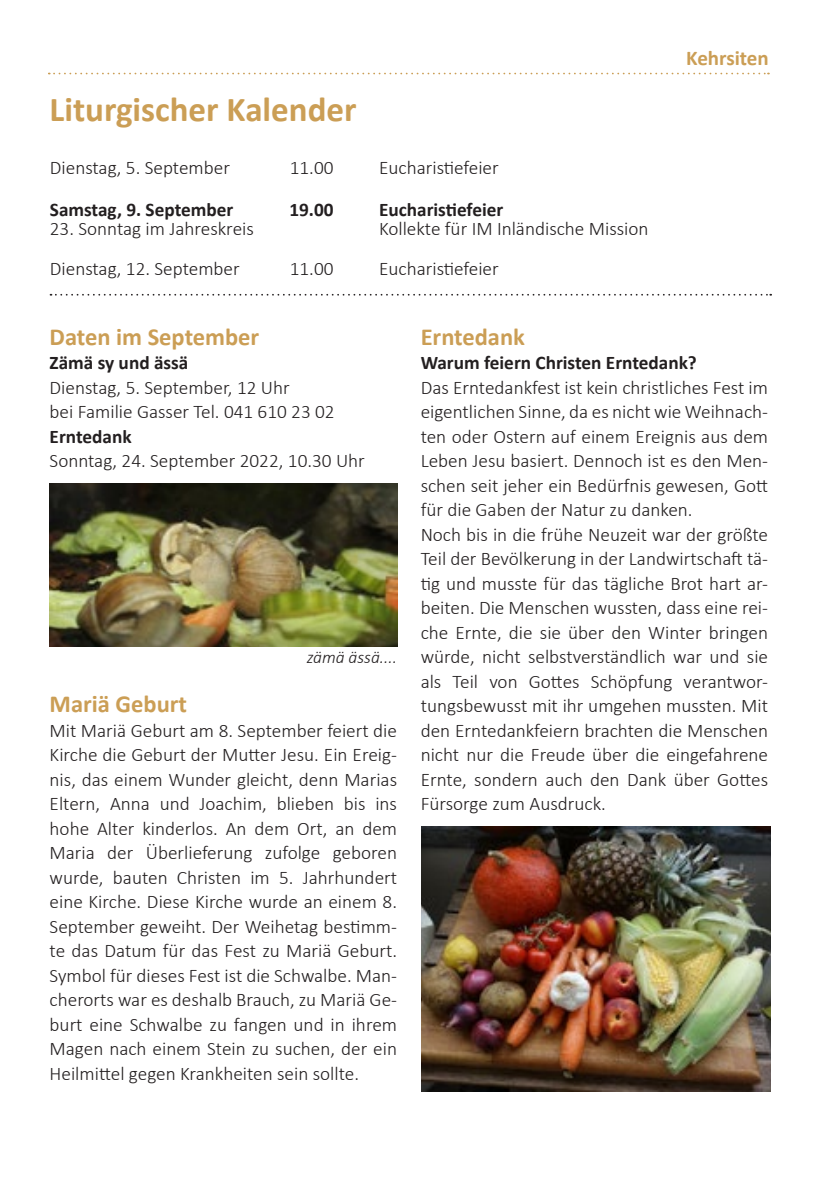
<style>
.page{position:relative;width:819px;height:1191px;background:#fff}
.page>*{position:absolute;margin:0;border:0;box-sizing:border-box;transform-origin:0 0}
.t1{font:700 35px "Calibri";color:#cb9e55}
.t2{font:700 24.5px "Calibri";color:#cb9e55}
.t3{font:700 21px "Calibri";color:#cb9e55}
.t4{font:300 19.25px/24.5px "Calibri";color:#231f20}
.t5{font:700 19.25px "Calibri";color:#231f20}
.t6{font:italic 300 17.5px "Calibri";color:#231f20}
</style>
<div class="page">
<svg style="left:49px;top:73px;width:720px;height:1px"></svg>
<svg style="left:50px;top:294px;width:721px;height:2px"></svg>
<img style="left:422px;top:826px;width:348px;height:265px">
<img style="left:50px;top:483px;width:348px;height:163px">
<h1 class="t1" style="left:50px;top:84px;width:308px">Liturgischer Kalender</h1>
<p class="t4" style="left:50px;top:155px;width:182px">Dienstag, 5. September</p>
<p class="t4" style="left:290px;top:155px;width:45px">11.00</p>
<p class="t4" style="left:379px;top:155px;width:121px">Eucharistiefeier</p>
<p class="t5" style="left:50px;top:196px;width:185px">Samstag, 9. September</p>
<p class="t5" style="left:289px;top:196px;width:46px">19.00</p>
<p class="t5" style="left:379px;top:196px;width:126px">Eucharistiefeier</p>
<p class="t4" style="left:50px;top:216px;width:205px">23. Sonntag im Jahreskreis</p>
<p class="t4" style="left:379px;top:216px;width:271px">Kollekte für IM Inländische Mission</p>
<p class="t4" style="left:50px;top:257px;width:191px">Dienstag, 12. September</p>
<p class="t4" style="left:290px;top:257px;width:45px">11.00</p>
<p class="t4" style="left:379px;top:257px;width:121px">Eucharistiefeier</p>
<p class="t3" style="left:686px;top:43px;width:84px">Kehrsiten</p>
<p class="t2" style="left:50px;top:319px;width:211px">Daten im September</p>
<p class="t5" style="left:50px;top:349px;width:140px">Zämä sy und ässä</p>
<p class="t4" style="left:50px;top:375px;width:286px">Dienstag, 5. September, 12 Uhr<br>bei Familie Gasser Tel. 041 610 23 02</p>
<p class="t5" style="left:50px;top:423px;width:83px">Erntedank</p>
<p class="t4" style="left:50px;top:448px;width:317px">Sonntag, 24. September 2022, 10.30 Uhr</p>
<p class="t6" style="left:306px;top:646px;width:92px">zämä ässä....</p>
<p class="t2" style="left:50px;top:687px;width:139px">Mariä Geburt</p>
<p class="t4" style="left:50px;top:718px;width:349px;text-align:justify">Mit Mariä Geburt am 8. September feiert die Kirche die Geburt der Mutter Jesu. Ein Ereig&shy;nis, das einem Wunder gleicht, denn Marias Eltern, Anna und Joachim, blieben bis ins hohe Alter kinderlos. An dem Ort, an dem Maria der Überlieferung zufolge geboren wurde, bauten Christen im 5. Jahrhundert eine Kirche. Diese Kirche wurde an einem 8.<br>September geweiht. Der Weihetag bestimm&shy;te das Datum für das Fest zu Mariä Geburt.<br>Symbol für dieses Fest ist die Schwalbe. Man&shy;cherorts war es deshalb Brauch, zu Mariä Ge&shy;burt eine Schwalbe zu fangen und in ihrem Magen nach einem Stein zu suchen, der ein Heilmittel gegen Krankheiten sein sollte.</p>
<p class="t2" style="left:420px;top:319px;width:106px">Erntedank</p>
<p class="t5" style="left:420px;top:349px;width:278px">Warum feiern Christen Erntedank?</p>
<p class="t4" style="left:420px;top:375px;width:349px">Das Erntedankfest ist kein christliches Fest im eigentlichen Sinne, da es nicht wie Weihnach&shy;ten oder Ostern auf einem Ereignis aus dem Leben Jesu basiert. Dennoch ist es den Men&shy;schen seit jeher ein Bedürfnis gewesen, Gott für die Gaben der Natur zu danken.<br>Noch bis in die frühe Neuzeit war der größte Teil der Bevölkerung in der Landwirtschaft tä&shy;tig und musste für das tägliche Brot hart ar&shy;beiten. Die Menschen wussten, dass eine rei&shy;che Ernte, die sie über den Winter bringen würde, nicht selbstverständlich war und sie als Teil von Gottes Schöpfung verantwor&shy;tungsbewusst mit ihr umgehen mussten. Mit den Erntedankfeiern brachten die Menschen nicht nur die Freude über die eingefahrene Ernte, sondern auch den Dank über Gottes Fürsorge zum Ausdruck.</p>
</div>
